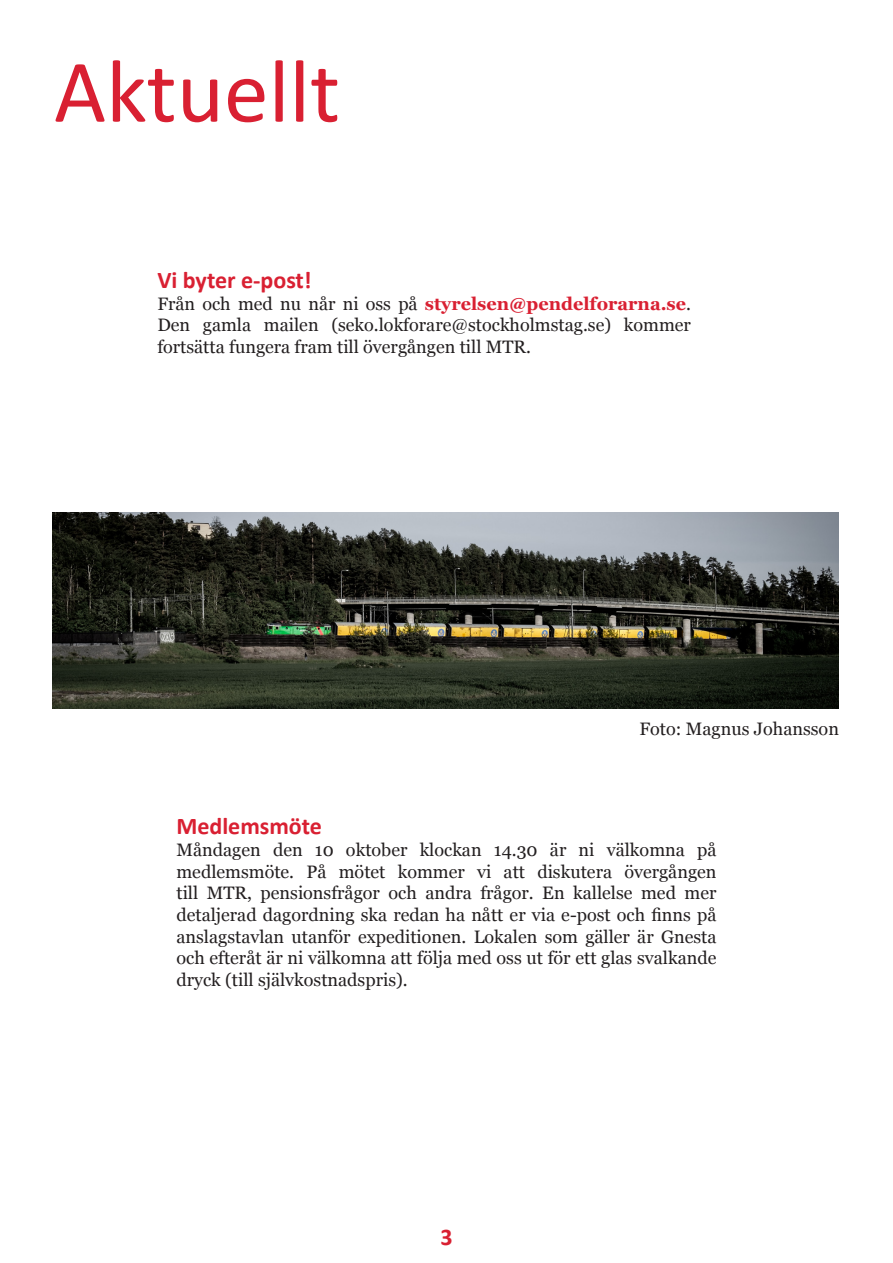
<style>
.page{position:relative;width:893px;height:1263px;background:#fff}
.page>*{position:absolute;margin:0;border:0;box-sizing:border-box;transform-origin:0 0}
.t1{font:90px "Calibri";color:#d92032}
.Underrubrik{font:700 24px "Calibri";color:#d92032}
.Brödtext{font:18px/21.6px "Georgia";color:#231f20;text-align:justify}
.s1{font-weight:700;color:#d92032}
</style>
<div class="page">
<img style="left:52px;top:512px;width:787px;height:196px">
<p class="t1" style="left:54px;top:35px;width:288px">Aktuellt</p>
<p class="Underrubrik" style="left:157px;top:265px;width:156px">Vi byter e-post!</p>
<p class="Brödtext" style="left:157px;top:292px;width:535px">Från och med nu når ni oss på <span class="s1">styrelsen@pendelforarna.se</span>.<br>Den gamla mailen (seko.lokforare@stockholmstag.se) kommer fortsätta fungera fram till övergången till MTR.</p>
<p class="Brödtext" style="left:639px;top:717px;width:201px">Foto: Magnus Johansson</p>
<p class="Underrubrik" style="left:176px;top:811px;width:147px">Medlemsmöte</p>
<p class="Brödtext" style="left:176px;top:838px;width:541px">Måndagen den 10 oktober klockan 14.30 är ni välkomna på medlemsmöte. På mötet kommer vi att diskutera övergången till MTR, pensionsfrågor och andra frågor. En kallelse med mer detaljerad dagordning ska redan ha nått er via e-post och finns på anslagstavlan utanför expeditionen. Lokalen som gäller är Gnesta och efteråt är ni välkomna att följa med oss ut för ett glas svalkande dryck (till självkostnadspris).</p>
<p class="Underrubrik" style="left:440px;top:1221px;width:14px">3</p>
</div>
